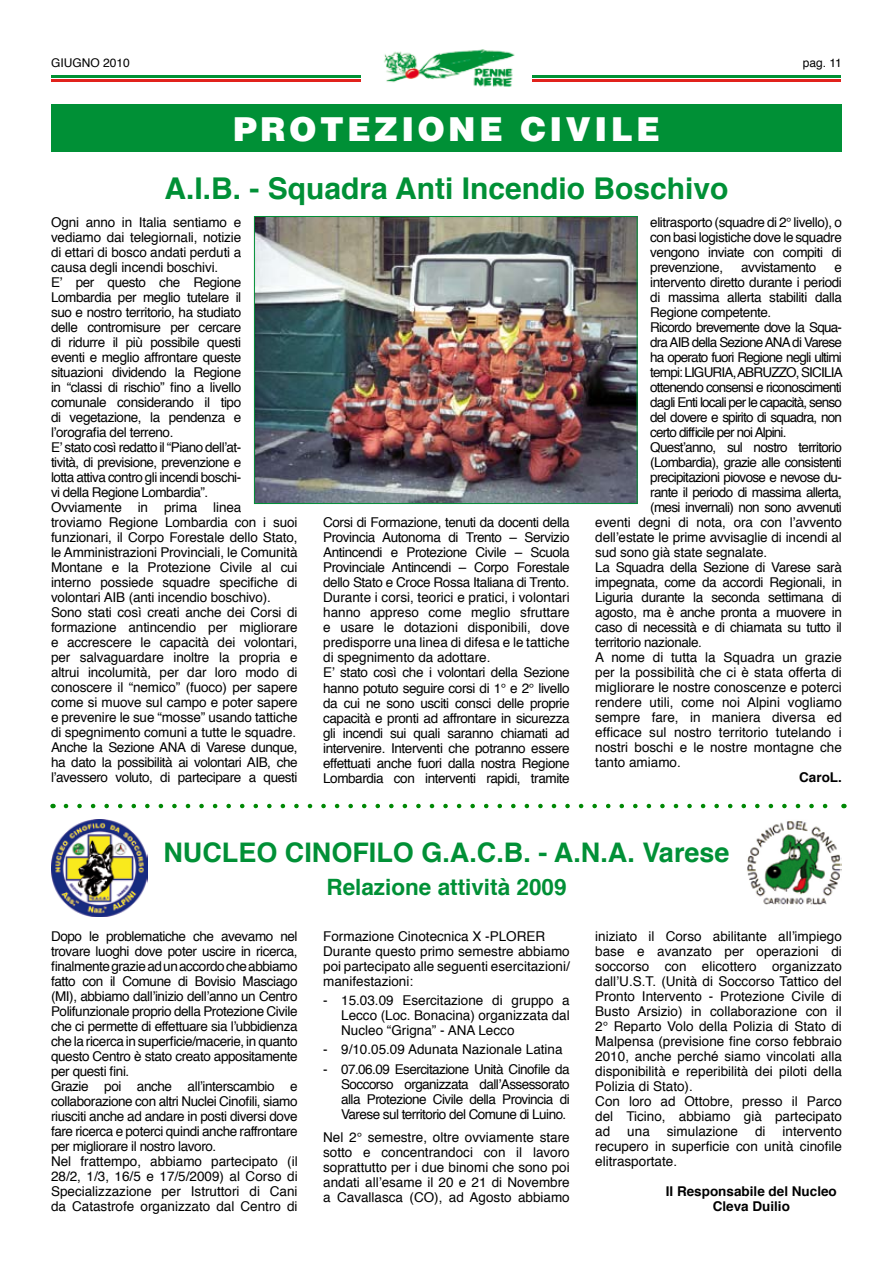
<style>
.page{position:relative;width:893px;height:1263px;background:#fff}
.page>*{position:absolute;margin:0;border:0;box-sizing:border-box;transform-origin:0 0}
.t1{font:900 33px "Helvetica";letter-spacing:.1em;color:#fff}
.t2{font:700 30px "Helvetica";color:#009036}
.t3{font:700 27px "Helvetica";color:#009036}
.t4{font:700 22.5px "Helvetica";color:#009036}
.t5{font:13.5px/15px "Helvetica";letter-spacing:-.03em;color:#000;text-align:justify}
.t6{font:13.5px/15px "Helvetica";letter-spacing:-.01em;color:#000}
.t7{font:13.5px/15px "Helvetica";color:#000}
.t8{font:13.5px "Helvetica";letter-spacing:-.06em;color:#000}
.t9{font:13.5px "Helvetica";letter-spacing:-.05em;color:#000}
.t10{font:700 13.5px/15px "Helvetica";color:#000;text-align:center}
.t11{font:12px "Helvetica";color:#000}
</style>
<div class="page">
<hr style="left:531px;top:80px;width:310px;height:2px;background:#e1221c">
<hr style="left:531px;top:75px;width:310px;height:3px;background:#009134">
<hr style="left:51px;top:80px;width:310px;height:2px;background:#e1221c">
<hr style="left:51px;top:75px;width:310px;height:3px;background:#009134">
<img style="left:384px;top:49px;width:131px;height:38px">
<div style="left:51px;top:104px;width:791px;height:47px;background:#009036"></div>
<img style="left:256px;top:218px;width:379px;height:284px">
<div style="left:254px;top:216px;width:383px;height:288px;border:1px solid #009036"></div>
<svg style="left:66px;top:804px;width:762px;height:4px"></svg>
<img style="left:51px;top:820px;width:97px;height:96px">
<img style="left:747px;top:820px;width:95px;height:84px">
<p class="t11" style="left:51px;top:53px;width:80px">GIUGNO 2010</p>
<p class="t11" style="left:803px;top:53px;width:41px">pag. 11</p>
<h1 class="t1" style="left:233px;top:108px;width:428px">PROTEZIONE CIVILE</h1>
<h2 class="t2" style="left:164px;top:165px;width:565px">A.I.B. - Squadra Anti Incendio Boschivo</h2>
<p class="t6" style="left:51px;top:215px;width:248px">Ogni anno in Italia sentiamo e<br>vediamo dai telegiornali, notizie<br>di ettari di bosco andati perduti a<br>causa degli incendi boschivi.<br>E’ per questo che Regione Lombardia per meglio tutelare il<br>suo e nostro territorio, ha studiato<br>delle contromisure per cercare<br>di ridurre il più possibile questi<br>eventi e meglio affrontare queste<br>situazioni dividendo la Regione<br>in “classi di rischio” fino a livello comunale considerando il tipo<br>di vegetazione, la pendenza e l’orografia del terreno.<br>E’ stato così redatto il “Piano dell’at-<br>tività, di previsione, prevenzione e<br>lotta attiva contro gli incendi boschi-<br>vi della Regione Lombardia”.<br>Ovviamente in prima linea<br>troviamo Regione Lombardia con i suoi funzionari, il Corpo Forestale dello Stato, le Amministrazioni Provinciali, le Comunità Montane e la Protezione Civile al cui interno possiede squadre specifiche di volontari AIB (anti incendio boschivo).<br>Sono stati così creati anche dei Corsi di formazione antincendio per migliorare e accrescere le capacità dei volontari, per salvaguardare inoltre la propria e altrui incolumità, per dar loro modo di conoscere il “nemico” (fuoco) per sapere come si muove sul campo e poter sapere e prevenire le sue “mosse” usando tattiche di spegnimento comuni a tutte le squadre.<br>Anche la Sezione ANA di Varese dunque, ha dato la possibilità ai volontari AIB, che l’avessero voluto, di partecipare a questi</p>
<p class="t5" style="left:650px;top:215px;width:193px">elitrasporto (squadre di 2° livello), o con basi logistiche dove le squadre vengono inviate con compiti di prevenzione,</p>
<p class="t5" style="left:741px;top:260px;width:77px">avvistamento</p>
<p class="t5" style="left:834px;top:260px;width:9px">e</p>
<p class="t5" style="left:650px;top:275px;width:193px">intervento diretto durante i periodi</p>
<p class="t5" style="left:650px;top:290px;width:193px">di massima allerta stabiliti dalla</p>
<p class="t5" style="left:650px;top:305px;width:123px">Regione competente.</p>
<p class="t8" style="left:650px;top:316px;width:193px">Ricordo brevemente dove la Squa-</p>
<p class="t8" style="left:650px;top:331px;width:193px">dra AIB della Sezione ANA di Varese</p>
<p class="t8" style="left:650px;top:346px;width:193px">ha operato fuori Regione negli ultimi</p>
<p class="t8" style="left:650px;top:361px;width:194px">tempi: LIGURIA, ABRUZZO, SICILIA</p>
<p class="t8" style="left:650px;top:376px;width:193px">ottenendo consensi e riconoscimenti</p>
<p class="t8" style="left:650px;top:391px;width:193px">dagli Enti locali per le capacità, senso</p>
<p class="t8" style="left:650px;top:406px;width:193px">del dovere e spirito di squadra, non</p>
<p class="t8" style="left:650px;top:421px;width:138px">certo difficile per noi Alpini.</p>
<p class="t9" style="left:650px;top:436px;width:193px">Quest’anno, sul nostro territorio</p>
<p class="t9" style="left:650px;top:451px;width:193px">(Lombardia), grazie alle consistenti</p>
<p class="t9" style="left:650px;top:466px;width:193px">precipitazioni piovose e nevose du-</p>
<p class="t9" style="left:650px;top:481px;width:193px">rante il periodo di massima allerta,</p>
<p class="t9" style="left:650px;top:496px;width:193px">(mesi invernali) non sono avvenuti</p>
<p class="t6" style="left:595px;top:515px;width:248px">eventi degni di nota, ora con l’avvento</p>
<p class="t6" style="left:595px;top:530px;width:248px">dell’estate le prime avvisaglie di incendi al</p>
<p class="t6" style="left:595px;top:545px;width:173px">sud sono già state segnalate.</p>
<p class="t5" style="left:595px;top:560px;width:248px">La Squadra della Sezione di Varese sarà</p>
<p class="t5" style="left:595px;top:575px;width:248px">impegnata, come da accordi Regionali, in</p>
<p class="t5" style="left:595px;top:590px;width:248px">Liguria durante la seconda settimana di</p>
<p class="t5" style="left:595px;top:605px;width:248px">agosto, ma è anche pronta a muovere in</p>
<p class="t5" style="left:595px;top:620px;width:248px">caso di necessità e di chiamata su tutto il</p>
<p class="t5" style="left:595px;top:635px;width:108px">territorio nazionale.</p>
<p class="t7" style="left:595px;top:650px;width:248px">A nome di tutta la Squadra un grazie</p>
<p class="t7" style="left:595px;top:665px;width:248px">per la possibilità che ci è stata offerta di</p>
<p class="t7" style="left:595px;top:680px;width:248px">migliorare le nostre conoscenze e poterci</p>
<p class="t7" style="left:595px;top:695px;width:248px">rendere utili, come noi Alpini vogliamo</p>
<p class="t7" style="left:595px;top:710px;width:248px">sempre fare, in maniera diversa ed</p>
<p class="t7" style="left:595px;top:725px;width:248px">efficace sul nostro territorio tutelando i</p>
<p class="t7" style="left:595px;top:740px;width:248px">nostri boschi e le nostre montagne che</p>
<p class="t7" style="left:595px;top:755px;width:87px">tanto amiamo.</p>
<p class="t10" style="left:799px;top:769px;width:44px">CaroL.</p>
<p class="t5" style="left:323px;top:516px;width:248px;text-align:left">Corsi di Formazione, tenuti da docenti della Provincia Autonoma di Trento – Servizio Antincendi e Protezione Civile – Scuola Provinciale Antincendi – Corpo Forestale dello Stato e Croce Rossa Italiana di Trento.<br>Durante i corsi, teorici e pratici, i volontari hanno appreso come meglio sfruttare e usare le dotazioni disponibili, dove predisporre una linea di difesa e le tattiche di spegnimento da adottare.<br>E’ stato così che i volontari della Sezione hanno potuto seguire corsi di 1° e 2° livello da cui ne sono usciti consci delle proprie capacità e pronti ad affrontare in sicurezza gli incendi sui quali saranno chiamati ad intervenire. Interventi che potranno essere effettuati anche fuori dalla nostra Regione Lombardia con interventi rapidi, tramite</p>
<h3 class="t3" style="left:163px;top:830px;width:568px">NUCLEO CINOFILO G.A.C.B. - A.N.A. Varese</h3>
<h3 class="t4" style="left:326px;top:869px;width:242px">Relazione attività 2009</h3>
<p class="t5" style="left:51px;top:929px;width:248px;text-align:left">Dopo le problematiche che avevamo nel trovare luoghi dove poter uscire in ricerca, finalmente grazie ad un accordo che abbiamo fatto con il Comune di Bovisio Masciago (MI), abbiamo dall’inizio dell’anno un Centro Polifunzionale proprio della Protezione Civile che ci permette di effettuare sia l’ubbidienza che la ricerca in superficie/macerie, in quanto questo Centro è stato creato appositamente per questi fini.<br>Grazie poi anche all’interscambio e collaborazione con altri Nuclei Cinofili, siamo riusciti anche ad andare in posti diversi dove fare ricerca e poterci quindi anche raffrontare per migliorare il nostro lavoro.<br>Nel frattempo, abbiamo partecipato (il 28/2, 1/3, 16/5 e 17/5/2009) al Corso di Specializzazione per Istruttori di Cani da Catastrofe organizzato dal Centro di</p>
<p class="t7" style="left:323px;top:929px;width:248px">Formazione Cinotecnica X ‑PLORER Durante questo primo semestre abbiamo poi partecipato alle seguenti esercitazioni/ manifestazioni:</p>
<p class="t5" style="left:341px;top:993px;width:230px;text-indent:-18px">- 15.03.09 Esercitazione di gruppo a Lecco (Loc. Bonacina) organizzata dal Nucleo “Grigna” ‑ ANA Lecco</p>
<p class="t7" style="left:323px;top:1043px;width:241px">- 9/10.05.09 Adunata Nazionale Latina</p>
<p class="t5" style="left:341px;top:1062px;width:230px;text-indent:-18px">- 07.06.09 Esercitazione Unità Cinofile da Soccorso organizzata dall’Assessorato alla Protezione Civile della Provincia di Varese sul territorio del Comune di Luino.</p>
<p class="t5" style="left:323px;top:1130px;width:248px">Nel 2° semestre, oltre ovviamente stare sotto e concentrandoci con il lavoro soprattutto per i due binomi che sono poi andati all’esame il 20 e 21 di Novembre a Cavallasca (CO), ad Agosto abbiamo</p>
<p class="t7" style="left:595px;top:929px;width:248px">iniziato il Corso abilitante all’impiego base e avanzato per operazioni di soccorso con elicottero organizzato dall’U.S.T. (Unità di Soccorso Tattico del Pronto Intervento - Protezione Civile di Busto Arsizio) in collaborazione con il 2° Reparto Volo della Polizia di Stato di Malpensa (previsione fine corso febbraio 2010, anche perché siamo vincolati alla disponibilità e reperibilità dei piloti della Polizia di Stato).<br>Con loro ad Ottobre, presso il Parco del Ticino, abbiamo già partecipato ad</p>
<p class="t5" style="left:627px;top:1124px;width:24px">una</p>
<p class="t7" style="left:667px;top:1124px;width:73px">simulazione</p>
<p class="t5" style="left:755px;top:1124px;width:12px">di</p>
<p class="t5" style="left:595px;top:1124px;width:248px;text-indent:187px">intervento recupero in superficie con unità cinofile elitrasportate.</p>
<p class="t10" style="left:666px;top:1184px;width:173px">II Responsabile del Nucleo<br>Cleva Duilio</p>
</div>
